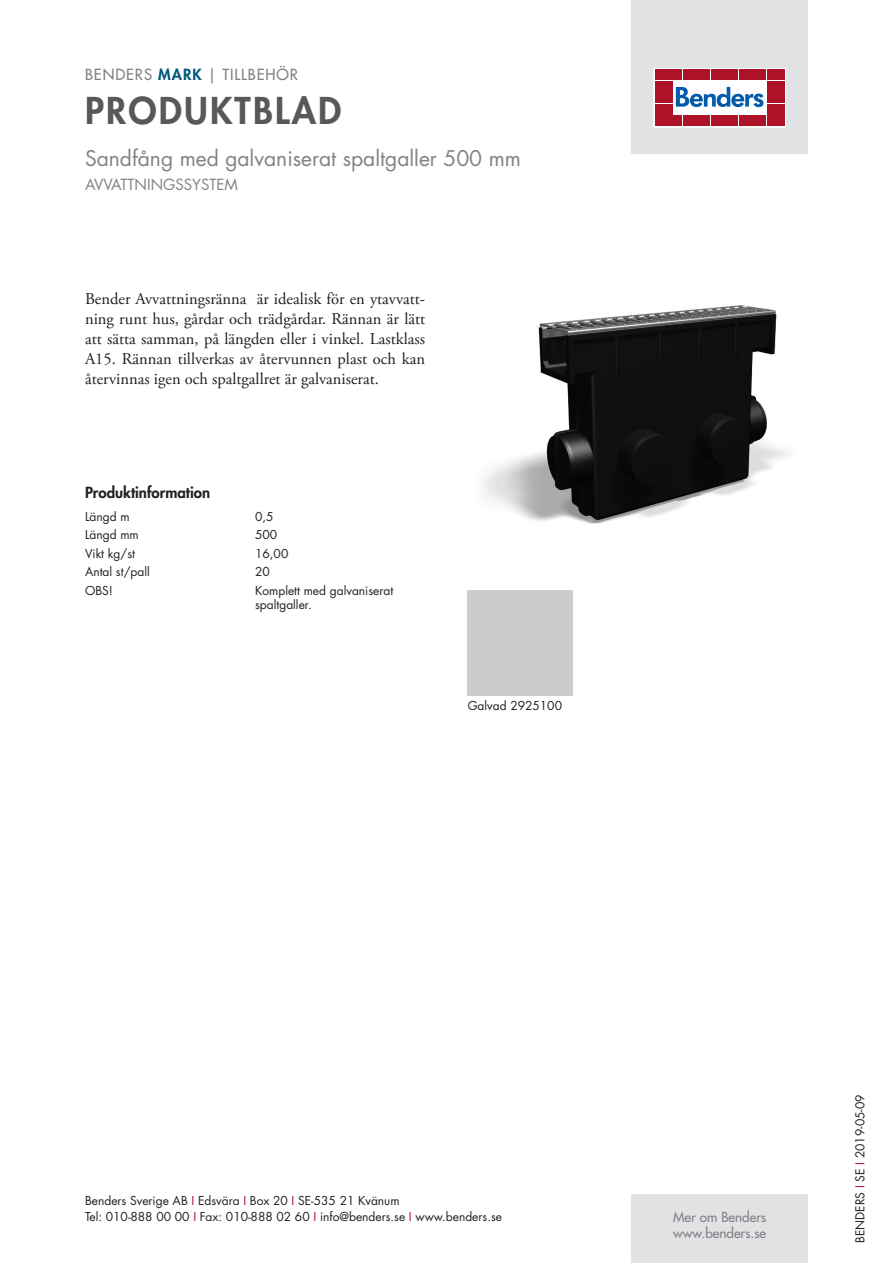
<style>
.page{position:relative;width:893px;height:1263px;background:#fff}
.page>*{position:absolute;margin:0;border:0;box-sizing:border-box;transform-origin:0 0}
.t1{font:800 36px "Futura Std";letter-spacing:.06em;color:#57585a}
.t2{font:21px "Futura Std";color:#808285}
.t3{font:16.5px/19.8px "Adobe Garamond Pro";color:#231f20;text-align:justify}
.t4{font:500 15px "Futura Std";letter-spacing:.06em;color:#808285}
.t5{font:800 15px "Futura Std";color:#231f20}
.t6{font:15px "Futura Std";color:#808285}
.t7{font:500 13.5px/16.2px "Futura Std";color:#808285}
.t8{font:12px/16.5px "Futura Std";color:#231f20}
.s1{font-weight:800;color:#00597d}
.s2{color:#ae1229}
</style>
<div class="page">
<div style="left:631px;top:0;width:177px;height:153px;background:#e1e2e4"></div>
<div style="left:631px;top:1195px;width:177px;height:68px;background:#e1e2e4"></div>
<svg style="left:656px;top:70px;width:128px;height:55px;background:#ebc6cb"></svg>
<div style="left:654px;top:68px;width:132px;height:59px;border:1px solid #fff"></div>
<div style="left:655px;top:70px;width:8px;height:10px;background:#ae1229"></div>
<div style="left:664px;top:70px;width:8px;height:10px;background:#ae1229"></div>
<div style="left:655px;top:81px;width:8px;height:10px;background:#ae1229"></div>
<div style="left:664px;top:81px;width:8px;height:10px;background:#ae1229"></div>
<div style="left:655px;top:93px;width:8px;height:10px;background:#ae1229"></div>
<div style="left:664px;top:93px;width:8px;height:10px;background:#ae1229"></div>
<div style="left:655px;top:104px;width:8px;height:11px;background:#ae1229"></div>
<div style="left:664px;top:104px;width:8px;height:11px;background:#ae1229"></div>
<div style="left:655px;top:116px;width:8px;height:10px;background:#ae1229"></div>
<div style="left:664px;top:116px;width:8px;height:10px;background:#ae1229"></div>
<div style="left:674px;top:70px;width:8px;height:10px;background:#ae1229"></div>
<div style="left:683px;top:70px;width:8px;height:10px;background:#ae1229"></div>
<div style="left:692px;top:70px;width:8px;height:10px;background:#ae1229"></div>
<div style="left:702px;top:70px;width:8px;height:10px;background:#ae1229"></div>
<div style="left:711px;top:70px;width:8px;height:10px;background:#ae1229"></div>
<div style="left:720px;top:70px;width:8px;height:10px;background:#ae1229"></div>
<div style="left:730px;top:70px;width:8px;height:10px;background:#ae1229"></div>
<div style="left:739px;top:70px;width:8px;height:10px;background:#ae1229"></div>
<div style="left:748px;top:70px;width:8px;height:10px;background:#ae1229"></div>
<div style="left:758px;top:70px;width:8px;height:10px;background:#ae1229"></div>
<div style="left:674px;top:116px;width:8px;height:10px;background:#ae1229"></div>
<div style="left:683px;top:116px;width:8px;height:10px;background:#ae1229"></div>
<div style="left:692px;top:116px;width:8px;height:10px;background:#ae1229"></div>
<div style="left:702px;top:116px;width:8px;height:10px;background:#ae1229"></div>
<div style="left:711px;top:116px;width:8px;height:10px;background:#ae1229"></div>
<div style="left:720px;top:116px;width:8px;height:10px;background:#ae1229"></div>
<div style="left:730px;top:116px;width:8px;height:10px;background:#ae1229"></div>
<div style="left:739px;top:116px;width:8px;height:10px;background:#ae1229"></div>
<div style="left:748px;top:116px;width:8px;height:10px;background:#ae1229"></div>
<div style="left:758px;top:116px;width:8px;height:10px;background:#ae1229"></div>
<div style="left:767px;top:70px;width:8px;height:10px;background:#ae1229"></div>
<div style="left:776px;top:70px;width:8px;height:10px;background:#ae1229"></div>
<div style="left:767px;top:81px;width:8px;height:10px;background:#ae1229"></div>
<div style="left:776px;top:81px;width:8px;height:10px;background:#ae1229"></div>
<div style="left:767px;top:93px;width:8px;height:10px;background:#ae1229"></div>
<div style="left:776px;top:93px;width:8px;height:10px;background:#ae1229"></div>
<div style="left:767px;top:104px;width:8px;height:11px;background:#ae1229"></div>
<div style="left:776px;top:104px;width:8px;height:11px;background:#ae1229"></div>
<div style="left:767px;top:116px;width:8px;height:10px;background:#ae1229"></div>
<div style="left:776px;top:116px;width:8px;height:10px;background:#ae1229"></div>
<svg style="left:676px;top:87px;width:87px;height:20px;background:#8ab3d7"></svg>
<img style="left:484px;top:305px;width:304px;height:219px">
<p class="t4" style="left:85px;top:65px;width:215px">BENDERS <span class="s1">MARK</span> | TILLBEHÖR</p>
<h1 class="t1" style="left:85px;top:87px;width:258px">PRODUKTBLAD</h1>
<h2 class="t2" style="left:85px;top:144px;width:437px">Sandfång med galvaniserat spaltgaller 500 mm</h2>
<p class="t6" style="left:85px;top:175px;width:155px">AVVATTNINGSSYSTEM</p>
<p class="t3" style="left:85px;top:290px;width:342px">Bender Avvattningsränna är idealisk för en ytavvatt&shy;ning runt hus, gårdar och trädgårdar. Rännan är lätt att sätta samman, på längden eller i vinkel. Lastklass A15. Rännan tillverkas av återvunnen plast och kan återvinnas igen och spaltgallret är galvaniserat.</p>
<p class="t5" style="left:85px;top:483px;width:127px">Produktinformation</p>
<p class="t8" style="left:85px;top:508px;width:46px">Längd m</p>
<p class="t8" style="left:255px;top:508px;width:20px">0,5</p>
<p class="t8" style="left:85px;top:527px;width:55px">Längd mm</p>
<p class="t8" style="left:255px;top:527px;width:24px">500</p>
<p class="t8" style="left:85px;top:545px;width:51px">Vikt kg/st</p>
<p class="t8" style="left:255px;top:545px;width:35px">16,00</p>
<p class="t8" style="left:85px;top:563px;width:66px">Antal st/pall</p>
<p class="t8" style="left:255px;top:563px;width:16px">20</p>
<p class="t8" style="left:85px;top:582px;width:29px">OBS!</p>
<p class="t8" style="left:255px;top:583px;width:140px;line-height:14.4px">Komplett med galvaniserat spaltgaller.</p>
<p class="t8" style="left:468px;top:697px;width:96px">Galvad 2925100</p>
<p class="t8" style="left:85px;top:1192px;width:418px">Benders Sverige AB <span class="s2">I</span> Edsvära <span class="s2">I</span> Box 20 <span class="s2">I</span> SE-535 21 Kvänum<br>Tel: 010-888 00 00 <span class="s2">I</span> Fax: 010-888 02 60 <span class="s2">I</span> info@benders.se <span class="s2">I</span> www.benders.se</p>
<p class="t7" style="left:673px;top:1209px;width:95px">Mer om Benders www.benders.se</p>
<p class="t8" style="left:852px;top:1243px;width:150px;rotate:-90deg">BENDERS <span class="s2">I</span> SE <span class="s2">I</span> 2019-05-09</p>
</div>
